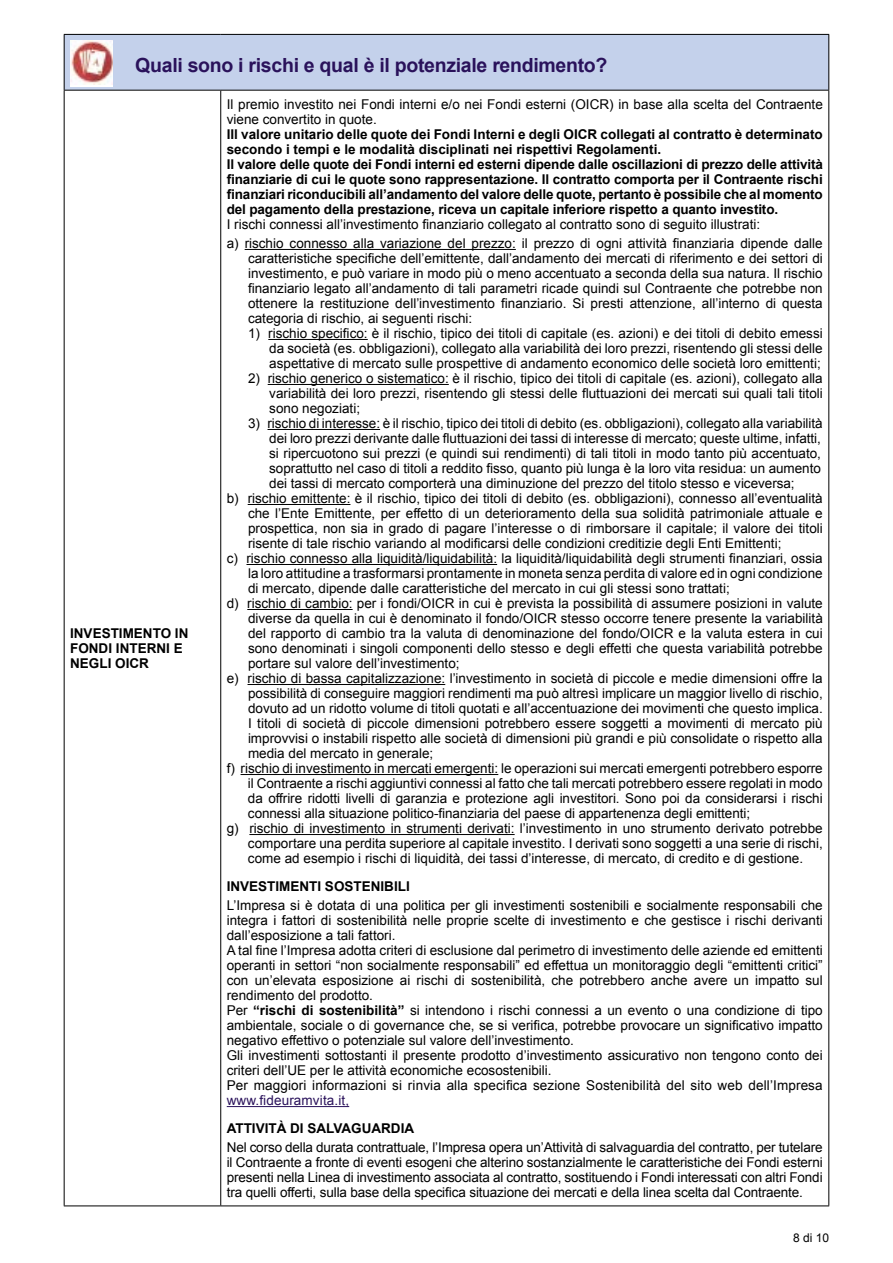
<style>
.page{position:relative;width:893px;height:1263px;background:#fff}
.page>*{position:absolute;margin:0;border:0;box-sizing:border-box;transform-origin:0 0}
.t1{font:700 19.5px "Arial";letter-spacing:-.015em;color:#2a125b}
.t2{font:13.5px/15px "Arial";color:#000;text-align:justify}
.t3{font:700 13.5px/15px "Arial";letter-spacing:-.01em;color:#000}
.t4{font:13.5px "Arial";letter-spacing:.01em;color:#2a125b}
.t5{font:12px "Arial";color:#000}
.s1{font-weight:700}
</style>
<div class="page">
<div style="left:64px;top:34px;width:765px;height:56px;background:#c4d1eb"></div>
<hr style="left:64px;top:34px;width:157px;height:1px;background:#000">
<hr style="left:64px;top:35px;width:1px;height:55px;background:#000">
<hr style="left:221px;top:34px;width:608px;height:1px;background:#000">
<hr style="left:828px;top:35px;width:1px;height:55px;background:#000">
<hr style="left:64px;top:90px;width:157px;height:1px;background:#000">
<hr style="left:64px;top:91px;width:1px;height:1114px;background:#000">
<hr style="left:221px;top:90px;width:608px;height:1px;background:#000">
<hr style="left:220px;top:91px;width:1px;height:1114px;background:#000">
<hr style="left:828px;top:91px;width:1px;height:1114px;background:#000">
<hr style="left:64px;top:1205px;width:157px;height:1px;background:#000">
<hr style="left:221px;top:1205px;width:608px;height:1px;background:#000">
<div style="left:70px;top:40px;width:43px;height:47px;background:#fff"></div>
<img style="left:70px;top:40px;width:43px;height:45px">
<hr style="left:245px;top:249px;width:271px;height:1px;background:#000">
<hr style="left:268px;top:339px;width:100px;height:1px;background:#000">
<hr style="left:268px;top:384px;width:181px;height:1px;background:#000">
<hr style="left:267px;top:429px;width:113px;height:1px;background:#000">
<hr style="left:248px;top:504px;width:102px;height:1px;background:#000">
<hr style="left:246px;top:564px;width:251px;height:1px;background:#000">
<hr style="left:247px;top:609px;width:106px;height:1px;background:#000">
<hr style="left:247px;top:684px;width:198px;height:1px;background:#000">
<hr style="left:241px;top:774px;width:257px;height:1px;background:#000">
<hr style="left:249px;top:834px;width:266px;height:1px;background:#000">
<hr style="left:227px;top:1106px;width:122px;height:1px;background:#2a125b">
<h1 class="t1" style="left:135px;top:52px;width:474px">Quali sono i rischi e qual è il potenziale rendimento?</h1>
<p class="t3" style="left:70px;top:626px;width:120px">INVESTIMENTO IN<br>FONDI INTERNI E<br>NEGLI OICR</p>
<p class="t2" style="left:227px;top:97px;width:598px">Il premio investito nei Fondi interni e/o nei Fondi esterni (OICR) in base alla scelta del Contraente viene convertito in quote.</p>
<p class="t3" style="left:227px;top:127px;width:598px">IIl valore unitario delle quote dei Fondi Interni e degli OICR collegati al contratto è determinato secondo i tempi e le modalità disciplinati nei rispettivi Regolamenti.<br>Il valore delle quote dei Fondi interni ed esterni dipende dalle oscillazioni di prezzo delle attività finanziarie di cui le quote sono rappresentazione. Il contratto comporta per il Contraente rischi finanziari riconducibili all’andamento del valore delle quote, pertanto è possibile che al momento del pagamento della prestazione, riceva un capitale inferiore rispetto a quanto investito.</p>
<p class="t2" style="left:227px;top:215px;width:598px;line-height:19.2px">I rischi connessi all’investimento finanziario collegato al contratto sono di seguito illustrati:<br>a) rischio connesso alla variazione del prezzo: il prezzo di ogni attività finanziaria dipende dalle</p>
<p class="t2" style="left:248px;top:251px;width:576px">caratteristiche specifiche dell’emittente, dall’andamento dei mercati di riferimento e dei settori di investimento, e può variare in modo più o meno accentuato a seconda della sua natura. Il rischio finanziario legato all’andamento di tali parametri ricade quindi sul Contraente che potrebbe non ottenere la restituzione dell’investimento finanziario. Si presti attenzione, all’interno di questa categoria di rischio, ai seguenti rischi:</p>
<p class="t2" style="left:269px;top:326px;width:555px;text-indent:-21px">1) rischio specifico: è il rischio, tipico dei titoli di capitale (es. azioni) e dei titoli di debito emessi da società (es. obbligazioni), collegato alla variabilità dei loro prezzi, risentendo gli stessi delle aspettative di mercato sulle prospettive di andamento economico delle società loro emittenti;</p>
<p class="t2" style="left:269px;top:371px;width:555px;text-indent:-21px">2) rischio generico o sistematico: è il rischio, tipico dei titoli di capitale (es. azioni), collegato alla variabilità dei loro prezzi, risentendo gli stessi delle fluttuazioni dei mercati sui quali tali titoli sono negoziati;</p>
<p class="t2" style="left:248px;top:416px;width:576px">3) rischio di interesse: è il rischio, tipico dei titoli di debito (es. obbligazioni), collegato alla variabilità</p>
<p class="t2" style="left:269px;top:431px;width:553px">dei loro prezzi derivante dalle fluttuazioni dei tassi di interesse di mercato; queste ultime, infatti,</p>
<p class="t2" style="left:269px;top:446px;width:553px">si ripercuotono sui prezzi (e quindi sui rendimenti) di tali titoli in modo tanto più accentuato,</p>
<p class="t2" style="left:269px;top:461px;width:553px">soprattutto nel caso di titoli a reddito fisso, quanto più lunga è la loro vita residua: un aumento</p>
<p class="t2" style="left:269px;top:476px;width:527px">dei tassi di mercato comporterà una diminuzione del prezzo del titolo stesso e viceversa;</p>
<p class="t2" style="left:227px;top:491px;width:597px">b) rischio emittente: è il rischio, tipico dei titoli di debito (es. obbligazioni), connesso all’eventualità</p>
<p class="t2" style="left:248px;top:506px;width:576px">che l’Ente Emittente, per effetto di un deterioramento della sua solidità patrimoniale attuale e</p>
<p class="t2" style="left:248px;top:521px;width:576px">prospettica, non sia in grado di pagare l’interesse o di rimborsare il capitale; il valore dei titoli</p>
<p class="t2" style="left:248px;top:536px;width:535px">risente di tale rischio variando al modificarsi delle condizioni creditizie degli Enti Emittenti;</p>
<p class="t2" style="left:227px;top:551px;width:598px">c) rischio connesso alla liquidità/liquidabilità: la liquidità/liquidabilità degli strumenti finanziari, ossia</p>
<p class="t2" style="left:248px;top:566px;width:576px">la loro attitudine a trasformarsi prontamente in moneta senza perdita di valore ed in ogni condizione</p>
<p class="t2" style="left:248px;top:581px;width:483px">di mercato, dipende dalle caratteristiche del mercato in cui gli stessi sono trattati;</p>
<p class="t2" style="left:227px;top:596px;width:597px">d) rischio di cambio: per i fondi/OICR in cui è prevista la possibilità di assumere posizioni in valute</p>
<p class="t2" style="left:248px;top:611px;width:576px">diverse da quella in cui è denominato il fondo/OICR stesso occorre tenere presente la variabilità</p>
<p class="t2" style="left:248px;top:626px;width:576px">del rapporto di cambio tra la valuta di denominazione del fondo/OICR e la valuta estera in cui</p>
<p class="t2" style="left:248px;top:641px;width:576px">sono denominati i singoli componenti dello stesso e degli effetti che questa variabilità potrebbe</p>
<p class="t2" style="left:248px;top:656px;width:213px">portare sul valore dell’investimento;</p>
<p class="t2" style="left:227px;top:671px;width:598px">e) rischio di bassa capitalizzazione: l’investimento in società di piccole e medie dimensioni offre la</p>
<p class="t2" style="left:248px;top:686px;width:576px">possibilità di conseguire maggiori rendimenti ma può altresì implicare un maggior livello di rischio,</p>
<p class="t2" style="left:248px;top:701px;width:576px">dovuto ad un ridotto volume di titoli quotati e all’accentuazione dei movimenti che questo implica.</p>
<p class="t2" style="left:248px;top:716px;width:576px">I titoli di società di piccole dimensioni potrebbero essere soggetti a movimenti di mercato più</p>
<p class="t2" style="left:248px;top:731px;width:576px">improvvisi o instabili rispetto alle società di dimensioni più grandi e più consolidate o rispetto alla</p>
<p class="t2" style="left:248px;top:746px;width:187px">media del mercato in generale;</p>
<p class="t2" style="left:227px;top:761px;width:598px">f) rischio di investimento in mercati emergenti: le operazioni sui mercati emergenti potrebbero esporre</p>
<p class="t2" style="left:248px;top:776px;width:576px">il Contraente a rischi aggiuntivi connessi al fatto che tali mercati potrebbero essere regolati in modo</p>
<p class="t2" style="left:248px;top:791px;width:576px">da offrire ridotti livelli di garanzia e protezione agli investitori. Sono poi da considerarsi i rischi</p>
<p class="t2" style="left:248px;top:806px;width:504px">connessi alla situazione politico-finanziaria del paese di appartenenza degli emittenti;</p>
<p class="t2" style="left:227px;top:821px;width:598px">g) rischio di investimento in strumenti derivati: l’investimento in uno strumento derivato potrebbe</p>
<p class="t2" style="left:248px;top:836px;width:576px">comportare una perdita superiore al capitale investito. I derivati sono soggetti a una serie di rischi,</p>
<p class="t2" style="left:248px;top:851px;width:557px">come ad esempio i rischi di liquidità, dei tassi d’interesse, di mercato, di credito e di gestione.</p>
<p class="t3" style="left:227px;top:879px;width:185px">INVESTIMENTI SOSTENIBILI</p>
<p class="t2" style="left:227px;top:898px;width:598px;text-align:left">L’Impresa si è dotata di una politica per gli investimenti sostenibili e socialmente responsabili che integra i fattori di sostenibilità nelle proprie scelte di investimento e che gestisce i rischi derivanti dall’esposizione a tali fattori.<br>A tal fine l’Impresa adotta criteri di esclusione dal perimetro di investimento delle aziende ed emittenti operanti in settori “non socialmente responsabili” ed effettua un monitoraggio degli “emittenti critici” con un’elevata esposizione ai rischi di sostenibilità, che potrebbero anche avere un impatto sul rendimento del prodotto.<br>Per <span class="s1">“rischi di sostenibilità”</span> si intendono i rischi connessi a un evento o una condizione di tipo ambientale, sociale o di governance che, se si verifica, potrebbe provocare un significativo impatto negativo effettivo o potenziale sul valore dell’investimento.<br>Gli investimenti sottostanti il presente prodotto d’investimento assicurativo non tengono conto dei criteri dell’UE per le attività economiche ecosostenibili.<br>Per maggiori informazioni si rinvia alla specifica sezione Sostenibilità del sito web dell’Impresa</p>
<p class="t4" style="left:227px;top:1091px;width:124px">www.fideuramvita.it,</p>
<p class="t3" style="left:227px;top:1121px;width:189px">ATTIVITÀ DI SALVAGUARDIA</p>
<p class="t2" style="left:227px;top:1140px;width:597px">Nel corso della durata contrattuale, l’Impresa opera un’Attività di salvaguardia del contratto, per tutelare il Contraente a fronte di eventi esogeni che alterino sostanzialmente le caratteristiche dei Fondi esterni presenti nella Linea di investimento associata al contratto, sostituendo i Fondi interessati con altri Fondi tra quelli offerti, sulla base della specifica situazione dei mercati e della linea scelta dal Contraente.</p>
<p class="t5" style="left:793px;top:1230px;width:38px">8 di 10</p>
</div>
